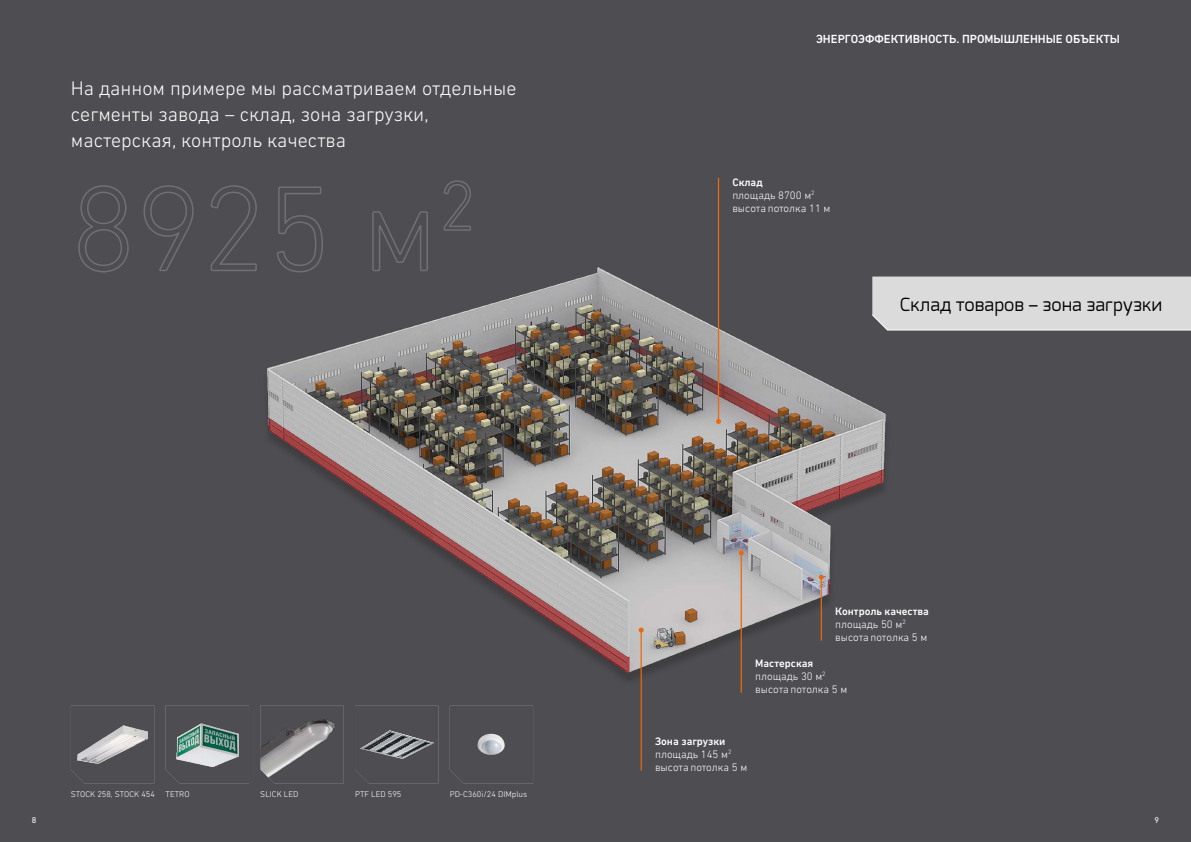
<style>
.page{position:relative;width:1191px;height:842px;background:#4e4e52}
.page>*{position:absolute;margin:0;border:0;box-sizing:border-box;transform-origin:0 0}
.t1{font:300 20px/26px "DIN Next W1 G";color:#fff}
.t2{font:18px "Exo Cyrillic";color:#000}
.t3{font:500 12px "DIN Next W1 G";color:#fff}
.t4{font:300 11px/13px "DIN Next W1 G";color:#fff}
.t5{font:300 8.5px "DIN Next W1 G";color:#fff}
.t6{font:8.5px "DIN Next W1 G";color:#fff}
.s1{font-weight:500}
</style>
<div class="page">
<svg style="left:71px;top:731px;width:83px;height:53px"></svg>
<svg style="left:166px;top:733px;width:83px;height:51px"></svg>
<svg style="left:260px;top:706px;width:84px;height:77px"></svg>
<img style="left:260px;top:719px;width:79px;height:64px">
<img style="left:477px;top:734px;width:28px;height:21px">
<img style="left:360px;top:731px;width:73px;height:27px">
<img style="left:78px;top:725px;width:69px;height:39px">
<img style="left:176px;top:723px;width:62px;height:43px">
<img style="left:267px;top:259px;width:622px;height:420px">
<hr style="left:640px;top:630px;width:2px;height:141px;background:#eb690b">
<svg style="left:638px;top:628px;width:5px;height:5px"></svg>
<hr style="left:740px;top:553px;width:2px;height:140px;background:#eb690b">
<svg style="left:738px;top:550px;width:5px;height:5px"></svg>
<hr style="left:820px;top:577px;width:2px;height:64px;background:#eb690b">
<svg style="left:819px;top:575px;width:5px;height:5px"></svg>
<div style="left:872px;top:277px;width:319px;height:53px;background:#dbdbdc"></div>
<hr style="left:718px;top:178px;width:1px;height:243px;background:#eb690b">
<svg style="left:716px;top:419px;width:5px;height:5px"></svg>
<svg style="left:78px;top:185px;width:51px;height:88px"></svg>
<svg style="left:143px;top:185px;width:51px;height:86px"></svg>
<svg style="left:210px;top:185px;width:47px;height:86px"></svg>
<svg style="left:276px;top:186px;width:48px;height:87px"></svg>
<svg style="left:371px;top:211px;width:58px;height:61px"></svg>
<svg style="left:443px;top:180px;width:28px;height:51px"></svg>
<h1 class="t1" style="left:71px;top:75px;width:447px">На данном примере мы рассматриваем отдельные сегменты завода – склад, зона загрузки, мастерская, контроль качества</h1>
<p class="t5" style="left:71px;top:789px;width:86px">STOCK 258, STOCK 454</p>
<p class="t5" style="left:166px;top:789px;width:26px">TETRO</p>
<p class="t5" style="left:260px;top:789px;width:40px">SLICK LED</p>
<p class="t5" style="left:355px;top:789px;width:48px">PTF LED 595</p>
<p class="t5" style="left:450px;top:789px;width:79px">PD-C360i/24 DIMplus</p>
<p class="t3" style="left:816px;top:31px;width:305px">Энергоэффективность. Промышленные объекты</p>
<p class="t4" style="left:732px;top:175px;width:100px"><span class="s1">Склад<br></span>площадь 8700 м<sup>2 </sup>высота потолка 11 м</p>
<h2 class="t2" style="left:899px;top:294px;width:264px">Склад товаров – зона загрузки</h2>
<p class="t4" style="left:835px;top:604px;width:95px"><span class="s1">Контроль качества </span>площадь 50 м<sup>2 </sup>высота потолка 5 м</p>
<p class="t4" style="left:755px;top:656px;width:94px"><span class="s1">Мастерская </span>площадь 30 м<sup>2 </sup>высота потолка 5 м</p>
<p class="t4" style="left:655px;top:734px;width:94px"><span class="s1">Зона загрузки </span>площадь 145 м<sup>2 </sup>высота потолка 5 м</p>
<p class="t6" style="left:32px;top:815px;width:6px">8</p>
<p class="t6" style="left:1154px;top:815px;width:6px">9</p>
</div>
